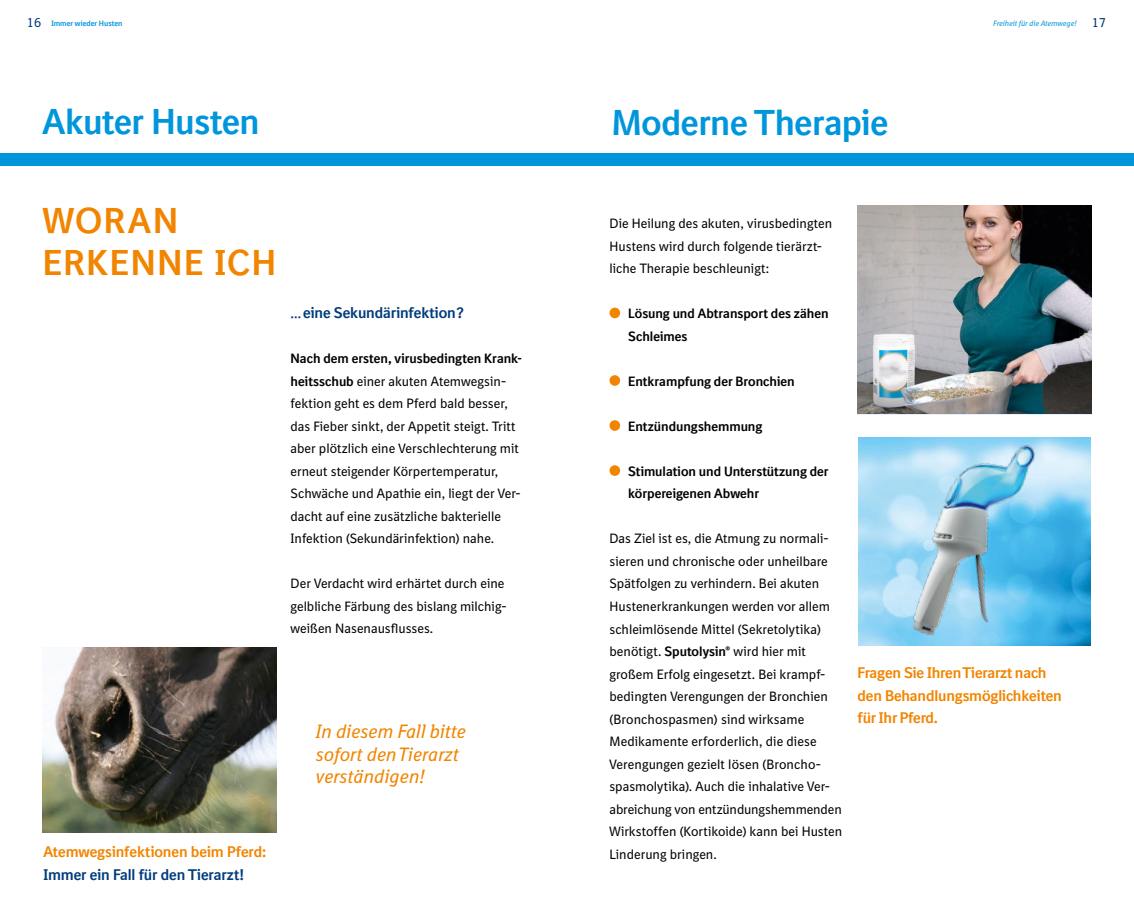
<style>
.page{position:relative;width:1134px;height:922px;background:#fff}
.page>*{position:absolute;margin:0;border:0;box-sizing:border-box;transform-origin:0 0}
.t1{font:700 35px "BI Sans NEXT";letter-spacing:-.01em;color:#0096dc}
.t2{font:700 35px/42px "BI Sans NEXT";letter-spacing:.05em;color:#f18500}
.t3{font:italic 18.75px/22.5px "BI Sans NEXT";color:#f18500}
.t4{font:700 15px/22.5px "BI Sans NEXT";letter-spacing:-.01em;color:#f18500}
.t5{font:700 15px "BI Sans NEXT";letter-spacing:-.01em;color:#003c7c}
.t6{font:13.12px/22.5px "BI Sans NEXT";color:#000}
.t7{font:700 13.12px/22.5px "BI Sans NEXT";letter-spacing:-.005em;color:#000}
.t8{font:italic 7.5px "BI Sans NEXT";color:#0096dc}
.t9{font:700 7.5px "BI Sans NEXT";color:#0096dc}
.s1{font-weight:400;font-size:13.12px;color:#003c7c}
.s2{font-style:normal;font-size:13.12px;color:#003c7c}
.s3{font-weight:700}
</style>
<div class="page">
<div style="left:609px;top:307px;width:11px;height:11px;background:#f18500;border-radius:50%"></div>
<div style="left:609px;top:375px;width:11px;height:11px;background:#f18500;border-radius:50%"></div>
<div style="left:609px;top:420px;width:11px;height:11px;background:#f18500;border-radius:50%"></div>
<div style="left:609px;top:465px;width:11px;height:11px;background:#f18500;border-radius:50%"></div>
<img style="left:857px;top:206px;width:234px;height:207px">
<img style="left:43px;top:647px;width:234px;height:185px">
<img style="left:858px;top:437px;width:233px;height:208px">
<img style="left:868px;top:409px;width:202px;height:237px">
<div style="left:0;top:153px;width:567px;height:13px;background:#0096dc"></div>
<div style="left:567px;top:153px;width:567px;height:13px;background:#0096dc"></div>
<p class="t9" style="left:27px;top:19px;width:97px"><span class="s1">16</span> Immer wieder Husten</p>
<p class="t8" style="left:993px;top:19px;width:114px">Freiheit für die Atemwege! <span class="s2">17</span></p>
<h1 class="t1" style="left:43px;top:101px;width:219px">Akuter Husten</h1>
<h1 class="t2" style="left:43px;top:199px;width:235px">WORAN<br>ERKENNE ICH</h1>
<p class="t5" style="left:291px;top:304px;width:175px">…eine Sekundärinfektion?</p>
<p class="t6" style="left:291px;top:347px;width:233px"><span class="s3">Nach dem ersten, virusbedingten Krank&shy;heitsschub</span> einer akuten Atemwegsin&shy;fektion geht es dem Pferd bald besser, das Fieber sinkt, der Appetit steigt. Tritt aber plötzlich eine Verschlechterung mit erneut steigender Körpertemperatur, Schwäche und Apathie ein, liegt der Ver&shy;dacht auf eine zusätzliche bakterielle Infektion (Sekundärinfektion) nahe.</p>
<p class="t6" style="left:291px;top:572px;width:218px">Der Verdacht wird erhärtet durch eine gelbliche Färbung des bislang milchig&shy;weißen Nasenausflusses.</p>
<h2 class="t3" style="left:316px;top:720px;width:151px">In diesem Fall bitte sofort den Tierarzt verständigen!</h2>
<h1 class="t1" style="left:611px;top:102px;width:278px">Moderne Therapie</h1>
<p class="t6" style="left:609px;top:212px;width:224px">Die Heilung des akuten, virusbedingten<br>Hustens wird durch folgende tierärzt&shy;liche Therapie beschleunigt:</p>
<p class="t7" style="left:628px;top:302px;width:202px">Lösung und Abtransport des zähen<br>Schleimes</p>
<p class="t7" style="left:628px;top:369px;width:168px">Entkrampfung der Bronchien</p>
<p class="t7" style="left:628px;top:414px;width:136px">Entzündungshemmung</p>
<p class="t7" style="left:628px;top:459px;width:202px">Stimulation und Unterstützung der körpereigenen Abwehr</p>
<p class="t6" style="left:609px;top:527px;width:234px">Das Ziel ist es, die Atmung zu normali&shy;sieren und chronische oder unheilbare Spätfolgen zu verhindern. Bei akuten Hustenerkrankungen werden vor allem schleimlösende Mittel (Sekretolytika) benötigt. <span class="s3">Sputolysin®</span> wird hier mit großem Erfolg eingesetzt. Bei krampf&shy;bedingten Verengungen der Bronchien (Bronchospasmen) sind wirksame Medikamente erforderlich, die diese Verengungen gezielt lösen (Broncho&shy;spasmolytika). Auch die inhalative Ver&shy;abreichung von entzündungshemmenden Wirkstoffen (Kortikoide) kann bei Husten</p>
<p class="t4" style="left:857px;top:661px;width:206px">Fragen Sie Ihren Tierarzt nach den Behandlungsmöglichkeiten für Ihr Pferd.</p>
<p class="t4" style="left:43px;top:840px;width:224px">Atemwegsinfektionen beim Pferd:</p>
<p class="t6" style="left:609px;top:842px;width:109px">Linderung bringen.</p>
<p class="t5" style="left:43px;top:865px;width:202px">Immer ein Fall für den Tierarzt!</p>
</div>
